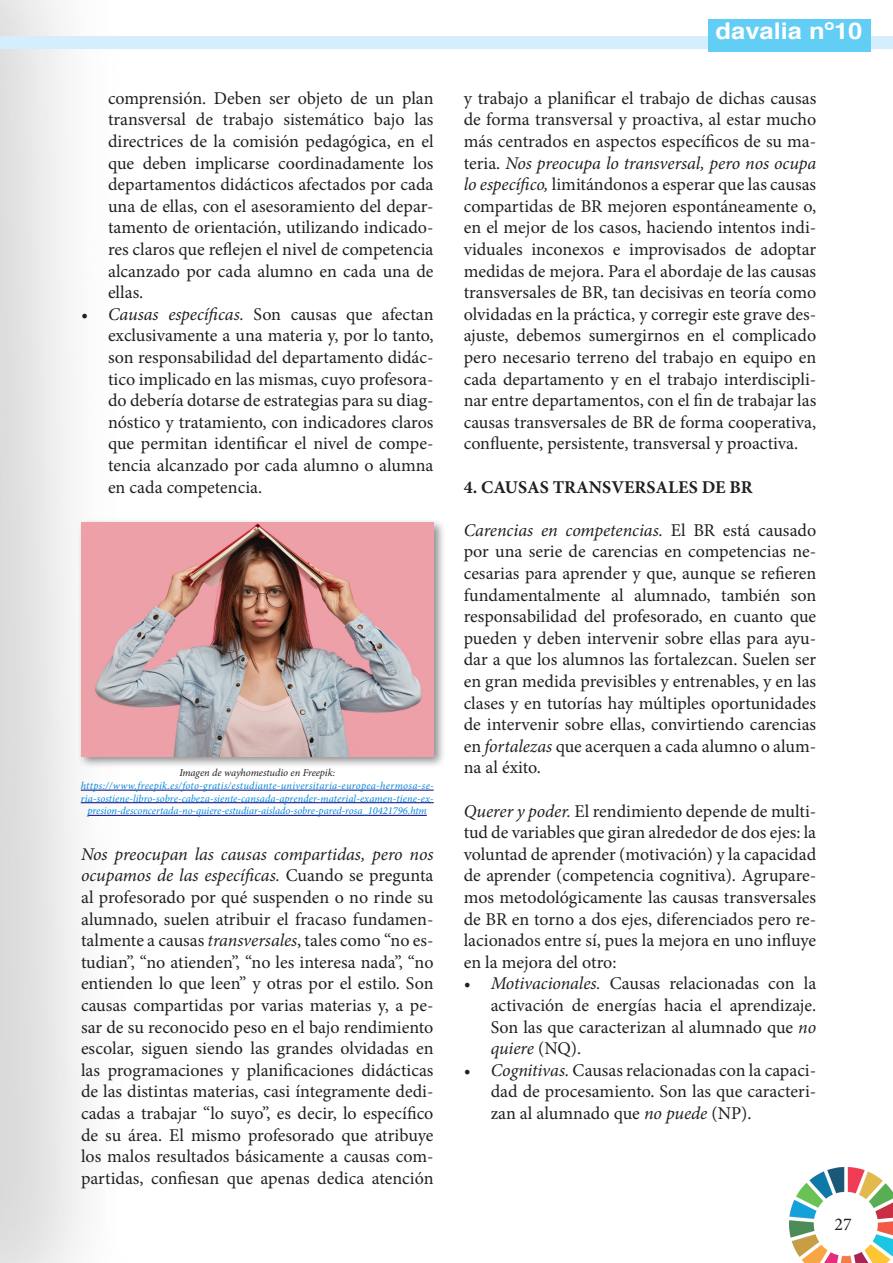
<style>
.page{position:relative;width:893px;height:1263px;background:#fff}
.page>*{position:absolute;margin:0;border:0;box-sizing:border-box;transform-origin:0 0}
.t1{font:700 22.95px "Helvetica";color:#fff;scale:1.11 1}
.t2{font:18px/21.6px "Minion Pro";color:#231f20;text-align:justify}
.t3{font:700 18px "Minion Pro";color:#231f20}
.t4{font:italic 10.5px/12.6px "Minion Pro";letter-spacing:.005em;color:#08d;text-align:center}
.t5{font:italic 10.5px "Minion Pro";letter-spacing:-.005em;color:#231f20}
.s1{font-style:italic}
</style>
<div class="page">
<img style="left:789px;top:1167px;width:104px;height:96px">
<div style="left:0;top:36px;width:893px;height:13px;background:#d4effb"></div>
<div style="left:708px;top:19px;width:162px;height:33px;background:#62cdf5"></div>
<div style="left:77px;top:518px;width:369px;height:251px;background:#231f20;opacity:.5"></div>
<img style="left:81px;top:522px;width:352px;height:234px">
<hr style="left:81px;top:790px;width:353px;height:1px;background:#000080">
<hr style="left:81px;top:802px;width:353px;height:1px;background:#000080">
<hr style="left:88px;top:815px;width:339px;height:1px;background:#000080">
<p class="t2" style="left:108px;top:87px;width:327px">comprensión. Deben ser objeto de un plan transversal de trabajo sistemático bajo las directrices de la comisión pedagógica, en el que deben implicarse coordinadamente los departamentos didácticos afectados por cada una de ellas, con el asesoramiento del depar&shy;tamento de orientación, utilizando indicado&shy;res claros que reflejen el nivel de competencia alcanzado por cada alumno en cada una de ellas.</p>
<p class="t2" style="left:108px;top:303px;width:327px;text-indent:-27px"><span class="s1">• Causas específicas.</span> Son causas que afectan exclusivamente a una materia y, por lo tanto, son responsabilidad del departamento didác&shy;tico implicado en las mismas, cuyo profesora&shy;do debería dotarse de estrategias para su diag&shy;nóstico y tratamiento, con indicadores claros que permitan identificar el nivel de compe&shy;tencia alcanzado por cada alumno o alumna en cada competencia.</p>
<p class="t5" style="left:179px;top:766px;width:157px">Imagen de wayhomestudio en Freepik:</p>
<p class="t4" style="left:81px;top:779px;width:354px">https://www.freepik.es/foto-gratis/estudiante-universitaria-europea-hermosa-se&shy;ria-sostiene-libro-sobre-cabeza-siente-cansada-aprender-material-examen-tiene-ex&shy;presion-desconcertada-no-quiere-estudiar-aislado-sobre-pared-rosa_10421796.htm</p>
<p class="t2" style="left:81px;top:843px;width:354px"><span class="s1">Nos preocupan las causas compartidas, pero nos ocupamos de las específicas.</span> Cuando se pregunta al profesorado por qué suspenden o no rinde su alumnado, suelen atribuir el fracaso fundamen&shy;talmente a causas <span class="s1">transversales</span>, tales como “no es&shy;tudian”, “no atienden”, “no les interesa nada”, “no entienden lo que leen” y otras por el estilo. Son causas compartidas por varias materias y, a pe&shy;sar de su reconocido peso en el bajo rendimiento escolar, siguen siendo las grandes olvidadas en las programaciones y planificaciones didácticas de las distintas materias, casi íntegramente dedi&shy;cadas a trabajar “lo suyo”, es decir, lo específico de su área. El mismo profesorado que atribuye los malos resultados básicamente a causas com&shy;partidas, confiesan que apenas dedica atención</p>
<p class="t1" style="left:716px;top:16px;width:134px">davalia nº10</p>
<p class="t2" style="left:464px;top:87px;width:354px">y trabajo a planificar el trabajo de dichas causas de forma transversal y proactiva, al estar mucho más centrados en aspectos específicos de su ma&shy;teria. <span class="s1">Nos preocupa lo transversal, pero nos ocupa lo específico,</span> limitándonos a esperar que las causas compartidas de BR mejoren espontáneamente o, en el mejor de los casos, haciendo intentos indi&shy;viduales inconexos e improvisados de adoptar medidas de mejora. Para el abordaje de las causas transversales de BR, tan decisivas en teoría como olvidadas en la práctica, y corregir este grave des&shy;ajuste, debemos sumergirnos en el complicado pero necesario terreno del trabajo en equipo en cada departamento y en el trabajo interdiscipli&shy;nar entre departamentos, con el fin de trabajar las causas transversales de BR de forma cooperativa, confluente, persistente, transversal y proactiva.</p>
<p class="t3" style="left:464px;top:474px;width:291px">4. CAUSAS TRANSVERSALES DE BR</p>
<p class="t2" style="left:464px;top:519px;width:354px"><span class="s1">Carencias en competencias.</span> El BR está causado por una serie de carencias en competencias ne&shy;cesarias para aprender y que, aunque se refieren fundamentalmente al alumnado, también son responsabilidad del profesorado, en cuanto que pueden y deben intervenir sobre ellas para ayu&shy;dar a que los alumnos las fortalezcan. Suelen ser en gran medida previsibles y entrenables, y en las clases y en tutorías hay múltiples oportunidades de intervenir sobre ellas, convirtiendo carencias en <span class="s1">fortalezas</span> que acerquen a cada alumno o alum&shy;na al éxito.</p>
<p class="t2" style="left:464px;top:800px;width:354px"><span class="s1">Querer y poder.</span> El rendimiento depende de multi&shy;tud de variables que giran alrededor de dos ejes: la voluntad de aprender (motivación) y la capacidad de aprender (competencia cognitiva). Agrupare&shy;mos metodológicamente las causas transversales de BR en torno a dos ejes, diferenciados pero re&shy;lacionados entre sí, pues la mejora en uno influye en la mejora del otro:</p>
<p class="t2" style="left:491px;top:973px;width:327px;text-indent:-27px"><span class="s1">• Motivacionales.</span> Causas relacionadas con la activación de energías hacia el aprendizaje.<br>Son las que caracterizan al alumnado que <span class="s1">no quiere</span> (NQ).</p>
<p class="t2" style="left:491px;top:1059px;width:327px;text-indent:-27px"><span class="s1">• Cognitivas.</span> Causas relacionadas con la capaci&shy;dad de procesamiento. Son las que caracteri&shy;zan al alumnado que <span class="s1">no puede</span> (NP).</p>
<p class="t2" style="left:834px;top:1213px;width:19px">27</p>
</div>
